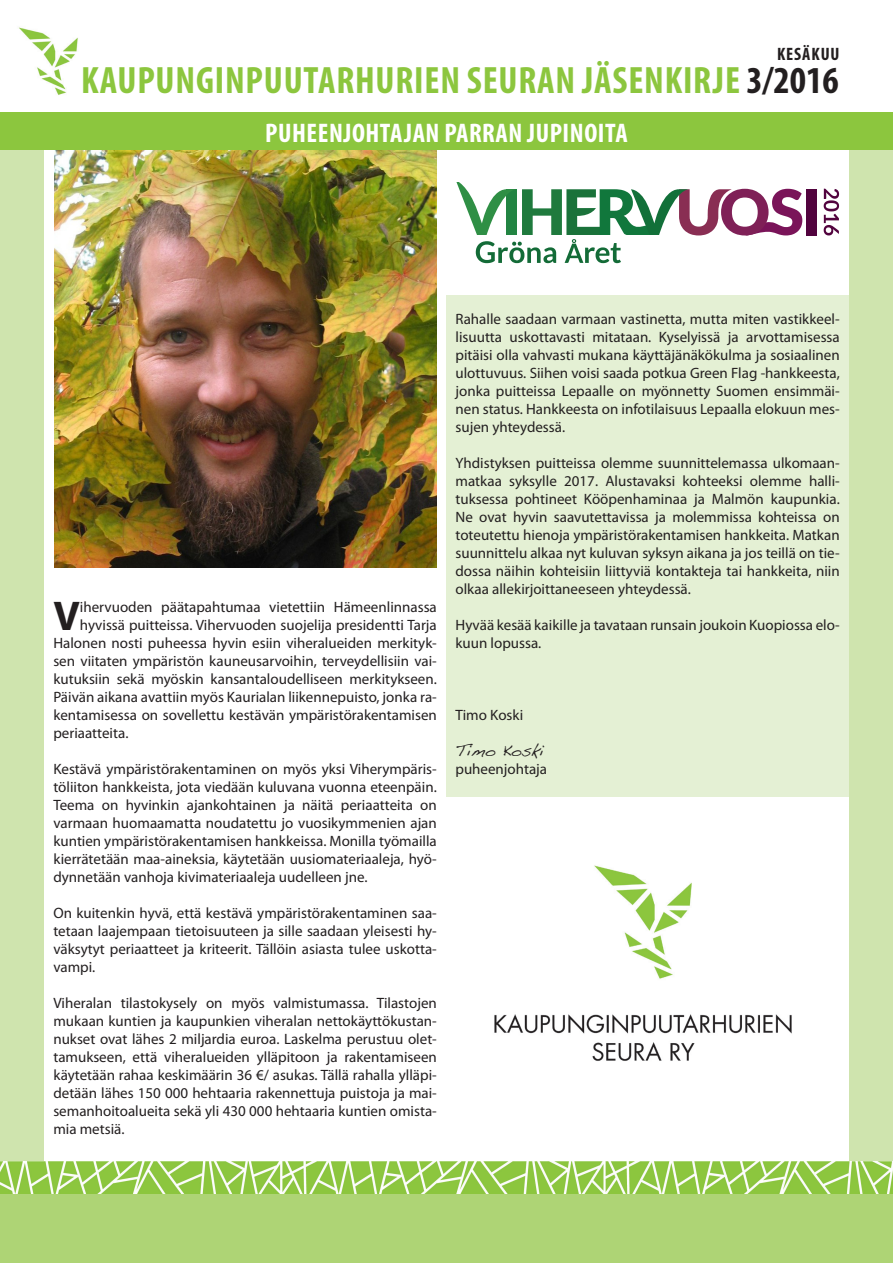
<style>
.page{position:relative;width:893px;height:1263px;background:#fff}
.page>*{position:absolute;margin:0;border:0;box-sizing:border-box;transform-origin:0 0}
.Leipis_eka_kappale{font:700 41.7px "Myriad Pro";color:#231f20}
.OTSIKKO{font:700 condensed 38.25px "Myriad Pro";letter-spacing:.02em;color:#8cc63e}
.OTSIKKO-2{font:700 condensed 27px "Myriad Pro";letter-spacing:.02em;color:#fff}
.Sisältö_1{font:700 condensed 18px "Myriad Pro";letter-spacing:.05em;color:#231f20}
.Kuvateksti{font:16.5px "Handwriting Dakota";color:#231f20}
.leipis{font:15px/18px "Myriad Pro";color:#231f20;text-align:justify}
.Leipis_eka_kappale-2{font:15px "Myriad Pro";color:#231f20}
.s1{color:#231f20}
</style>
<div class="page">
<img style="left:54px;top:150px;width:383px;height:417px">
<div style="left:0;top:1193px;width:893px;height:70px;background:#aed475"></div>
<div style="left:446px;top:296px;width:404px;height:501px;background:#e4f0d4"></div>
<img style="left:19px;top:27px;width:59px;height:68px">
<img style="left:494px;top:865px;width:298px;height:196px">
<div style="left:849px;top:113px;width:44px;height:1080px;background:#cfe4ae"></div>
<div style="left:0;top:113px;width:44px;height:1080px;background:#cfe4ae"></div>
<div style="left:0;top:113px;width:893px;height:37px;background:#8cc63e"></div>
<img style="left:0;top:1161px;width:893px;height:32px">
<div style="left:806px;top:189px;width:11px;height:46px;background:#52033e"></div>
<svg style="left:824px;top:189px;width:15px;height:46px"></svg>
<svg style="left:456px;top:182px;width:346px;height:81px"></svg>
<p class="Sisältö_1" style="left:777px;top:43px;width:64px">KESÄKUU</p>
<p class="OTSIKKO" style="left:81px;top:56px;width:759px">KAUPUNGINPUUTARHURIEN SEURAN JÄSENKIRJE <span class="s1">3/2016</span></p>
<p class="OTSIKKO-2" style="left:265px;top:116px;width:364px">PUHEENJOHTAJAN PARRAN JUPINOITA</p>
<p class="Leipis_eka_kappale" style="left:53px;top:589px;width:28px">V</p>
<p class="Leipis_eka_kappale-2" style="left:80px;top:598px;width:358px">ihervuoden päätapahtumaa vietettiin Hämeenlinnassa</p>
<p class="Leipis_eka_kappale-2" style="left:80px;top:616px;width:358px">hyvissä puitteissa. Vihervuoden suojelija presidentti Tarja</p>
<p class="Leipis_eka_kappale-2" style="left:53px;top:634px;width:385px">Halonen nosti puheessa hyvin esiin viheralueiden merkityk-</p>
<p class="Leipis_eka_kappale-2" style="left:53px;top:652px;width:385px">sen viitaten ympäristön kauneusarvoihin, terveydellisiin vai-</p>
<p class="Leipis_eka_kappale-2" style="left:53px;top:670px;width:385px">kutuksiin sekä myöskin kansantaloudelliseen merkitykseen.</p>
<p class="Leipis_eka_kappale-2" style="left:53px;top:688px;width:385px">Päivän aikana avattiin myös Kaurialan liikennepuisto, jonka ra-</p>
<p class="Leipis_eka_kappale-2" style="left:53px;top:706px;width:385px">kentamisessa on sovellettu kestävän ympäristörakentamisen</p>
<p class="Leipis_eka_kappale-2" style="left:53px;top:724px;width:77px">periaatteita.</p>
<p class="leipis" style="left:53px;top:760px;width:385px">Kestävä ympäristörakentaminen on myös yksi Viherympäris&shy;töliiton hankkeista, jota viedään kuluvana vuonna eteenpäin.<br>Teema on hyvinkin ajankohtainen ja näitä periaatteita on varmaan huomaamatta noudatettu jo vuosikymmenien ajan kuntien ympäristörakentamisen hankkeissa. Monilla työmailla kierrätetään maa-aineksia, käytetään uusiomateriaaleja, hyö&shy;dynnetään vanhoja kivimateriaaleja uudelleen jne.</p>
<p class="leipis" style="left:53px;top:904px;width:385px">On kuitenkin hyvä, että kestävä ympäristörakentaminen saa&shy;tetaan laajempaan tietoisuuteen ja sille saadaan yleisesti hy&shy;väksytyt periaatteet ja kriteerit. Tällöin asiasta tulee uskotta&shy;vampi.</p>
<p class="leipis" style="left:53px;top:994px;width:385px">Viheralan tilastokysely on myös valmistumassa. Tilastojen mukaan kuntien ja kaupunkien viheralan nettokäyttökustan&shy;nukset ovat lähes 2 miljardia euroa. Laskelma perustuu olet&shy;tamukseen, että viheralueiden ylläpitoon ja rakentamiseen käytetään rahaa keskimäärin 36 €/ asukas. Tällä rahalla ylläpi&shy;detään lähes 150 000 hehtaaria rakennettuja puistoja ja mai&shy;semanhoitoalueita sekä yli 430 000 hehtaaria kuntien omista&shy;mia metsiä.</p>
<p class="leipis" style="left:455px;top:310px;width:386px">Rahalle saadaan varmaan vastinetta, mutta miten vastikkeel&shy;lisuutta uskottavasti mitataan. Kyselyissä ja arvottamisessa pitäisi olla vahvasti mukana käyttäjänäkökulma ja sosiaalinen ulottuvuus. Siihen voisi saada potkua Green Flag -hankkeesta, jonka puitteissa Lepaalle on myönnetty Suomen ensimmäi&shy;nen status. Hankkeesta on infotilaisuus Lepaalla elokuun mes&shy;sujen yhteydessä.</p>
<p class="leipis" style="left:455px;top:454px;width:386px">Yhdistyksen puitteissa olemme suunnittelemassa ulkomaan&shy;matkaa syksylle 2017. Alustavaksi kohteeksi olemme halli&shy;tuksessa pohtineet Kööpenhaminaa ja Malmön kaupunkia.<br>Ne ovat hyvin saavutettavissa ja molemmissa kohteissa on toteutettu hienoja ympäristörakentamisen hankkeita. Matkan suunnittelu alkaa nyt kuluvan syksyn aikana ja jos teillä on tie&shy;dossa näihin kohteisiin liittyviä kontakteja tai hankkeita, niin olkaa allekirjoittaneeseen yhteydessä.</p>
<p class="leipis" style="left:455px;top:616px;width:386px">Hyvää kesää kaikille ja tavataan runsain joukoin Kuopiossa elo&shy;kuun lopussa.</p>
<p class="leipis" style="left:455px;top:706px;width:69px">Timo Koski</p>
<p class="Kuvateksti" style="left:455px;top:741px;width:90px">Timo Koski</p>
<p class="leipis" style="left:455px;top:760px;width:93px">puheenjohtaja</p>
</div>
